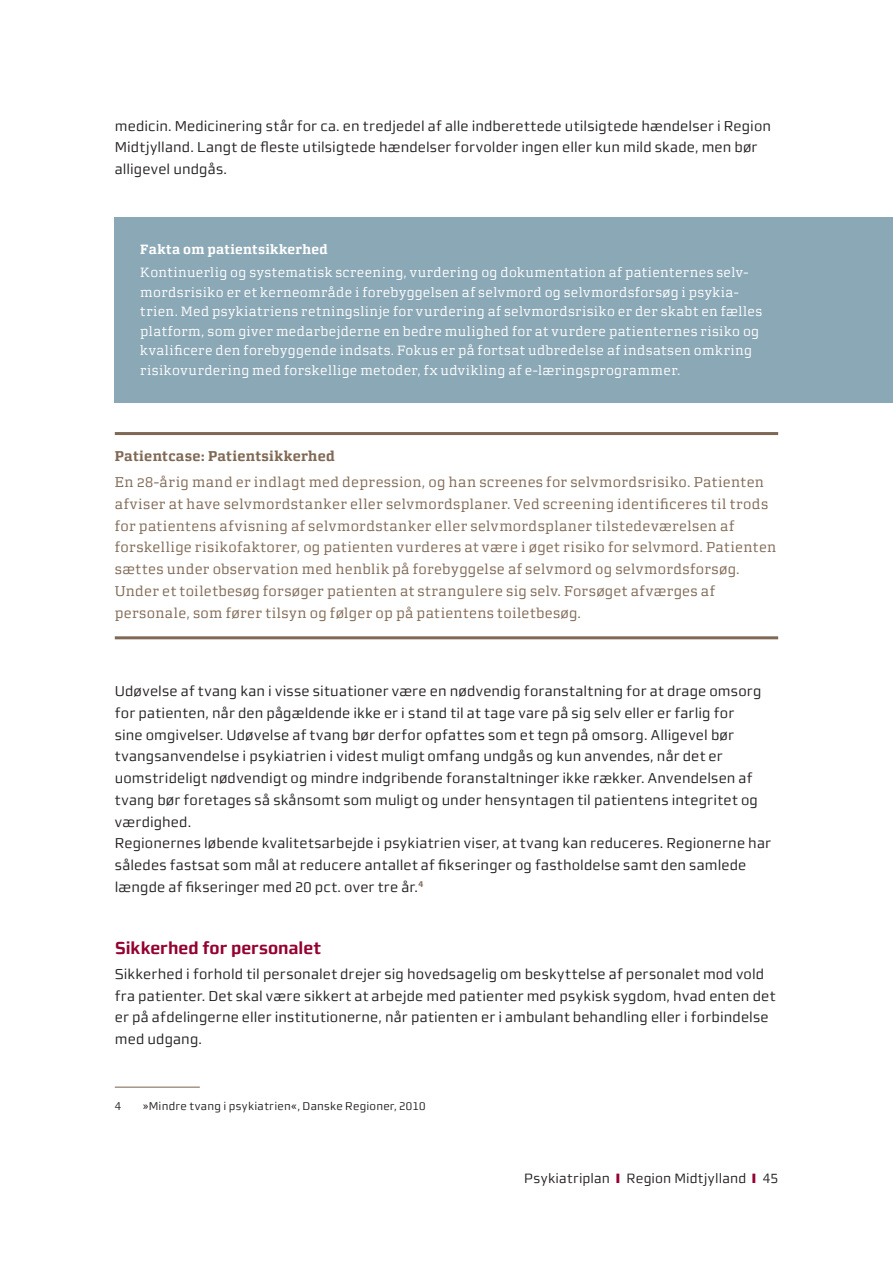
<style>
.page{position:relative;width:893px;height:1263px;background:#fff}
.page>*{position:absolute;margin:0;border:0;box-sizing:border-box;transform-origin:0 0}
.t1{font:700 17.25px "midtsans";color:#940130}
.t2{font:14.25px/21.8px "midtsans";letter-spacing:.01em;color:#231f20}
.t3{font:14.25px/21.8px "Morgan Avec Office";letter-spacing:.025em;color:#7f6854}
.t4{font:700 14.25px "Morgan Avec Office";letter-spacing:.02em;color:#7f6854}
.t5{font:13.5px/19.5px "Morgan Avec Office";letter-spacing:.025em;color:#fff}
.t6{font:13.5px "midtsans";letter-spacing:.01em;color:#231f20}
.t7{font:700 13.5px "Morgan Avec Office";letter-spacing:.02em;color:#fff}
.t8{font:11.25px "midtsans";letter-spacing:.02em;color:#231f20}
.s1{color:#940130}
</style>
<div class="page">
<hr style="left:115px;top:432px;width:663px;height:3px;background:#7f6854">
<hr style="left:115px;top:636px;width:663px;height:3px;background:#7f6854">
<hr style="left:115px;top:1086px;width:85px;height:2px;background:#7f6854">
<div style="left:115px;top:218px;width:778px;height:185px;background:#8ba8b6"></div>
<p class="t2" style="left:115px;top:115px;width:658px">medicin. Medicinering står for ca. en tredjedel af alle indberettede utilsigtede hændelser i Region<br>Midtjylland. Langt de fleste utilsigtede hændelser forvolder ingen eller kun mild skade, men bør alligevel undgås.</p>
<p class="t7" style="left:140px;top:241px;width:189px">Fakta om patientsikkerhed</p>
<p class="t5" style="left:140px;top:263px;width:623px">Kontinuerlig og systematisk screening, vurdering og dokumentation af patienternes selv&shy;mordsrisiko er et kerneområde i forebyggelsen af selvmord og selvmordsforsøg i psykia&shy;trien. Med psykiatriens retningslinje for vurdering af selvmordsrisiko er der skabt en fælles platform, som giver medarbejderne en bedre mulighed for at vurdere patienternes risiko og kvalificere den forebyggende indsats. Fokus er på fortsat udbredelse af indsatsen omkring risikovurdering med forskellige metoder, fx udvikling af e-læringsprogrammer.</p>
<p class="t4" style="left:115px;top:447px;width:222px">Patientcase: Patientsikkerhed</p>
<p class="t3" style="left:115px;top:471px;width:663px">En 28-årig mand er indlagt med depression, og han screenes for selvmordsrisiko. Patienten afviser at have selvmordstanker eller selvmordsplaner. Ved screening identificeres til trods for patientens afvisning af selvmordstanker eller selvmordsplaner tilstedeværelsen af forskellige risikofaktorer, og patienten vurderes at være i øget risiko for selvmord. Patienten sættes under observation med henblik på forebyggelse af selvmord og selvmordsforsøg.<br>Under et toiletbesøg forsøger patienten at strangulere sig selv. Forsøget afværges af personale, som fører tilsyn og følger op på patientens toiletbesøg.</p>
<p class="t2" style="left:115px;top:680px;width:658px">Udøvelse af tvang kan i visse situationer være en nødvendig foranstaltning for at drage omsorg for patienten, når den pågældende ikke er i stand til at tage vare på sig selv eller er farlig for<br>sine omgivelser. Udøvelse af tvang bør derfor opfattes som et tegn på omsorg. Alligevel bør tvangsanvendelse i psykiatrien i videst muligt omfang undgås og kun anvendes, når det er uomstrideligt nødvendigt og mindre indgribende foranstaltninger ikke rækker. Anvendelsen af tvang bør foretages så skånsomt som muligt og under hensyntagen til patientens integritet og værdighed.<br>Regionernes løbende kvalitetsarbejde i psykiatrien viser, at tvang kan reduceres. Regionerne har således fastsat som mål at reducere antallet af fikseringer og fastholdelse samt den samlede længde af fikseringer med 20 pct. over tre år.<sup>4</sup></p>
<p class="t1" style="left:115px;top:938px;width:208px">Sikkerhed for personalet</p>
<p class="t2" style="left:115px;top:963px;width:662px">Sikkerhed i forhold til personalet drejer sig hovedsagelig om beskyttelse af personalet mod vold fra patienter. Det skal være sikkert at arbejde med patienter med psykisk sygdom, hvad enten det er på afdelingerne eller institutionerne, når patienten er i ambulant behandling eller i forbindelse med udgang.</p>
<p class="t8" style="left:115px;top:1099px;width:8px">4</p>
<p class="t8" style="left:143px;top:1099px;width:284px">»Mindre tvang i psykiatrien«, Danske Regioner, 2010</p>
<p class="t6" style="left:524px;top:1170px;width:255px">Psykiatriplan <span class="s1">❙</span> Region Midtjylland <span class="s1">❙</span> 45</p>
</div>
